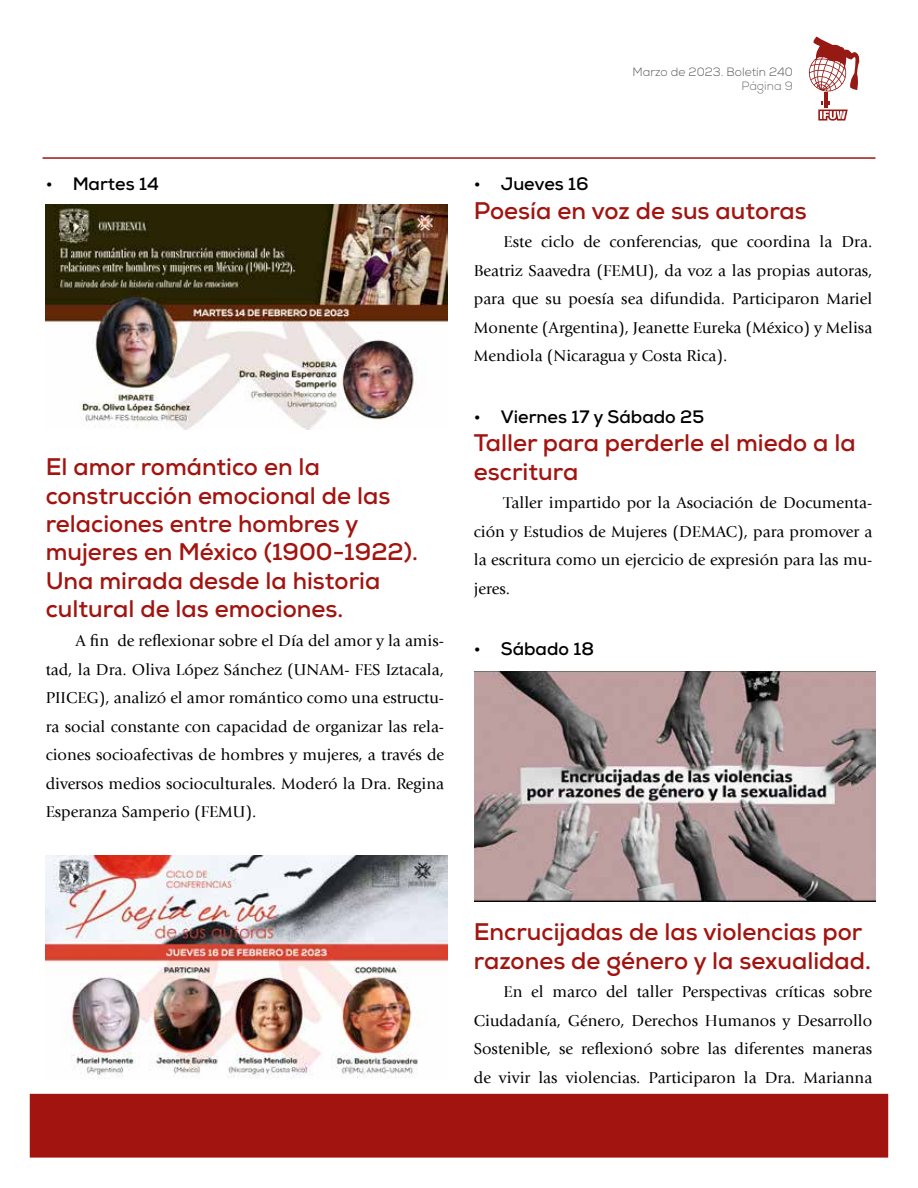
<style>
.page{position:relative;width:918px;height:1188px;background:#fff}
.page>*{position:absolute;margin:0;border:0;box-sizing:border-box;transform-origin:0 0}
.t1{font:700 24px/28.5px "Nexa";color:#a1140f}
.t2{font:700 18px "Nexa";color:#000}
.t3{font:16.5px/28.5px "Giovanni LT";color:#000;text-align:justify}
.t4{font:300 12px "Nexa";color:#575756}
.t5{font:300 12px "Nexa";color:#706f6f}
</style>
<div class="page">
<div style="left:30px;top:1094px;width:858px;height:64px;background:#a1140f"></div>
<hr style="left:43px;top:157px;width:832px;height:2px;background:#a11510">
<svg style="left:808px;top:37px;width:52px;height:84px"></svg>
<img style="left:46px;top:204px;width:401px;height:225px">
<img style="left:46px;top:855px;width:401px;height:224px">
<img style="left:474px;top:672px;width:402px;height:229px">
<p class="t4" style="left:633px;top:64px;width:162px">Marzo de 2023. Boletín 240</p>
<p class="t5" style="left:742px;top:79px;width:53px">Página 9</p>
<p class="t2" style="left:46px;top:172px;width:115px">• Martes 14</p>
<h1 class="t1" style="left:46px;top:452px;width:374px">El amor romántico en la construcción emocional de las relaciones entre hombres y mujeres en México (1900-1922).<br>Una mirada desde la historia cultural de las emociones.</h1>
<p class="t3" style="left:46px;top:627px;width:400px;text-indent:30px">A fin de reflexionar sobre el Día del amor y la amis&shy;tad, la Dra. Oliva López Sánchez (UNAM- FES Iztacala, PIICEG), analizó el amor romántico como una estructu&shy;ra social constante con capacidad de organizar las rela&shy;ciones socioafectivas de hombres y mujeres, a través de diversos medios socioculturales. Moderó la Dra. Regina Esperanza Samperio (FEMU).</p>
<p class="t2" style="left:474px;top:172px;width:116px">• Jueves 16</p>
<h1 class="t1" style="left:474px;top:196px;width:334px">Poesía en voz de sus autoras</h1>
<p class="t3" style="left:474px;top:228px;width:400px;text-indent:30px">Este ciclo de conferencias, que coordina la Dra.<br>Beatriz Saavedra (FEMU), da voz a las propias autoras, para que su poesía sea difundida. Participaron Mariel Monente (Argentina), Jeanette Eureka (México) y Melisa Mendiola (Nicaragua y Costa Rica).</p>
<p class="t2" style="left:474px;top:405px;width:232px">• Viernes 17 y Sábado 25</p>
<h1 class="t1" style="left:474px;top:428px;width:383px">Taller para perderle el miedo a la escritura</h1>
<p class="t3" style="left:474px;top:489px;width:400px;text-indent:30px">Taller impartido por la Asociación de Documenta&shy;ción y Estudios de Mujeres (DEMAC), para promover a la escritura como un ejercicio de expresión para las mu&shy;jeres.</p>
<p class="t2" style="left:474px;top:637px;width:122px">• Sábado 18</p>
<h1 class="t1" style="left:474px;top:917px;width:399px">Encrucijadas de las violencias por razones de género y la sexualidad.</h1>
<p class="t3" style="left:474px;top:978px;width:400px;text-indent:30px">En el marco del taller Perspectivas críticas sobre Ciudadanía, Género, Derechos Humanos y Desarrollo Sostenible, se reflexionó sobre las diferentes maneras de vivir las violencias. Participaron la Dra. Marianna</p>
</div>
